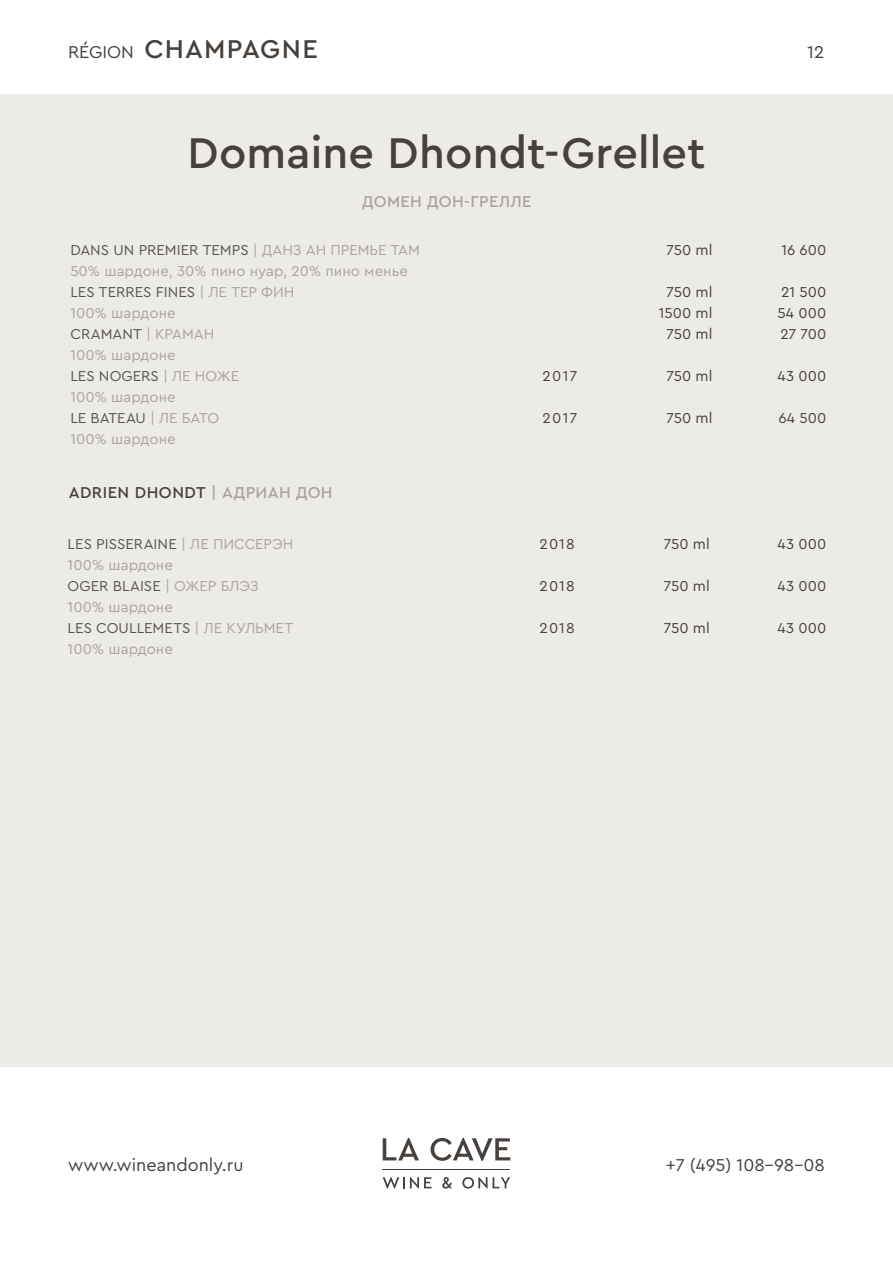
<style>
.page{position:relative;width:893px;height:1263px;background:#fff}
.page>*{position:absolute;margin:0;border:0;box-sizing:border-box;transform-origin:0 0}
.t1{font:500 45px "Cera Pro";letter-spacing:.005em;color:#47413d}
.t2{font:500 27px "Cera Pro";letter-spacing:.04em;color:#47413d}
.t3{font:18px "Cera Pro";color:#47413d}
.t4{font:500 16.5px "Cera Pro";letter-spacing:.025em;color:#47413d}
.t5{font:500 16.5px "Cera Pro";letter-spacing:.015em;color:#aba39e}
.t6{font:15px/21px "Cera Pro";color:#aba39e}
.t7{font:15px/21px "Cera Pro";letter-spacing:.01em;color:#47413d;text-align:center}
.s1{font-weight:400;font-size:18px}
.s2{color:#595552}
.s3{color:#aba39e}
</style>
<div class="page">
<div style="left:0;top:94px;width:893px;height:973px;background:#ecebe8"></div>
<svg style="left:383px;top:1138px;width:36px;height:22px"></svg>
<svg style="left:431px;top:1138px;width:79px;height:23px"></svg>
<svg style="left:383px;top:1177px;width:49px;height:11px"></svg>
<svg style="left:442px;top:1177px;width:10px;height:11px"></svg>
<svg style="left:462px;top:1177px;width:48px;height:11px"></svg>
<hr style="left:383px;top:1169px;width:127px;height:1px;background:#47413d">
<h2 class="t2" style="left:68px;top:31px;width:251px"><span class="s1">RÉGION</span> CHAMPAGNE</h2>
<p class="t3" style="left:807px;top:40px;width:18px">12</p>
<h1 class="t1" style="left:188px;top:123px;width:519px">Domaine Dhondt-Grellet</h1>
<p class="t5" style="left:362px;top:191px;width:171px">ДОМЕН ДОН-ГРЕЛЛЕ</p>
<p class="t6" style="left:70px;top:238px;width:351px"><span class="s2">DANS UN PREMIER TEMPS</span> | ДАНЗ АН ПРЕМЬЕ ТАМ<br>50% шардоне, 30% пино нуар, 20% пино менье<br><span class="s2">LES TERRES FINES</span> | ЛЕ ТЕР ФИН<br>100% шардоне<br><span class="s2">CRAMANT</span> | КРАМАН<br>100% шардоне<br><span class="s2">LES NOGERS</span> | ЛЕ НОЖЕ<br>100% шардоне<br><span class="s2">LE BATEAU</span> | ЛЕ БАТО<br>100% шардоне</p>
<p class="t7" style="left:542px;top:364px;width:37px">2017</p>
<p class="t7" style="left:542px;top:406px;width:37px">2017</p>
<p class="t4" style="left:69px;top:482px;width:265px">ADRIEN DHONDT <span class="s3">| АДРИАН ДОН</span></p>
<p class="t6" style="left:68px;top:533px;width:227px"><span class="s2">LES PISSERAINE</span> | ЛE ПИССЕРЭН<br>100% шардоне<br><span class="s2">OGER BLAISE</span> | ОЖЕР БЛЭЗ<br>100% шардоне<br><span class="s2">LES COULLEMETS</span> | ЛЕ КУЛЬМЕТ<br>100% шардоне</p>
<p class="t7" style="left:540px;top:533px;width:37px">2018</p>
<p class="t7" style="left:540px;top:575px;width:37px">2018</p>
<p class="t7" style="left:540px;top:617px;width:37px">2018</p>
<p class="t7" style="left:666px;top:238px;width:48px">750 ml</p>
<p class="t7" style="left:659px;top:280px;width:55px">750 ml<br>1500 ml<br>750 ml</p>
<p class="t7" style="left:666px;top:364px;width:48px">750 ml</p>
<p class="t7" style="left:666px;top:406px;width:48px">750 ml</p>
<p class="t7" style="left:664px;top:533px;width:48px">750 ml</p>
<p class="t7" style="left:664px;top:575px;width:48px">750 ml</p>
<p class="t7" style="left:664px;top:617px;width:48px">750 ml</p>
<p class="t7" style="left:781px;top:238px;width:46px">16 600</p>
<p class="t7" style="left:777px;top:280px;width:50px;text-align:justify">21 500<br>54 000<br>27 700</p>
<p class="t7" style="left:777px;top:364px;width:50px">43 000</p>
<p class="t7" style="left:778px;top:406px;width:49px">64 500</p>
<p class="t7" style="left:777px;top:533px;width:50px">43 000</p>
<p class="t7" style="left:777px;top:575px;width:50px">43 000</p>
<p class="t7" style="left:777px;top:617px;width:50px">43 000</p>
<p class="t3" style="left:68px;top:1152px;width:177px">www.wineandonly.ru</p>
<p class="t3" style="left:666px;top:1152px;width:161px">+7 (495) 108-98-08</p>
</div>
